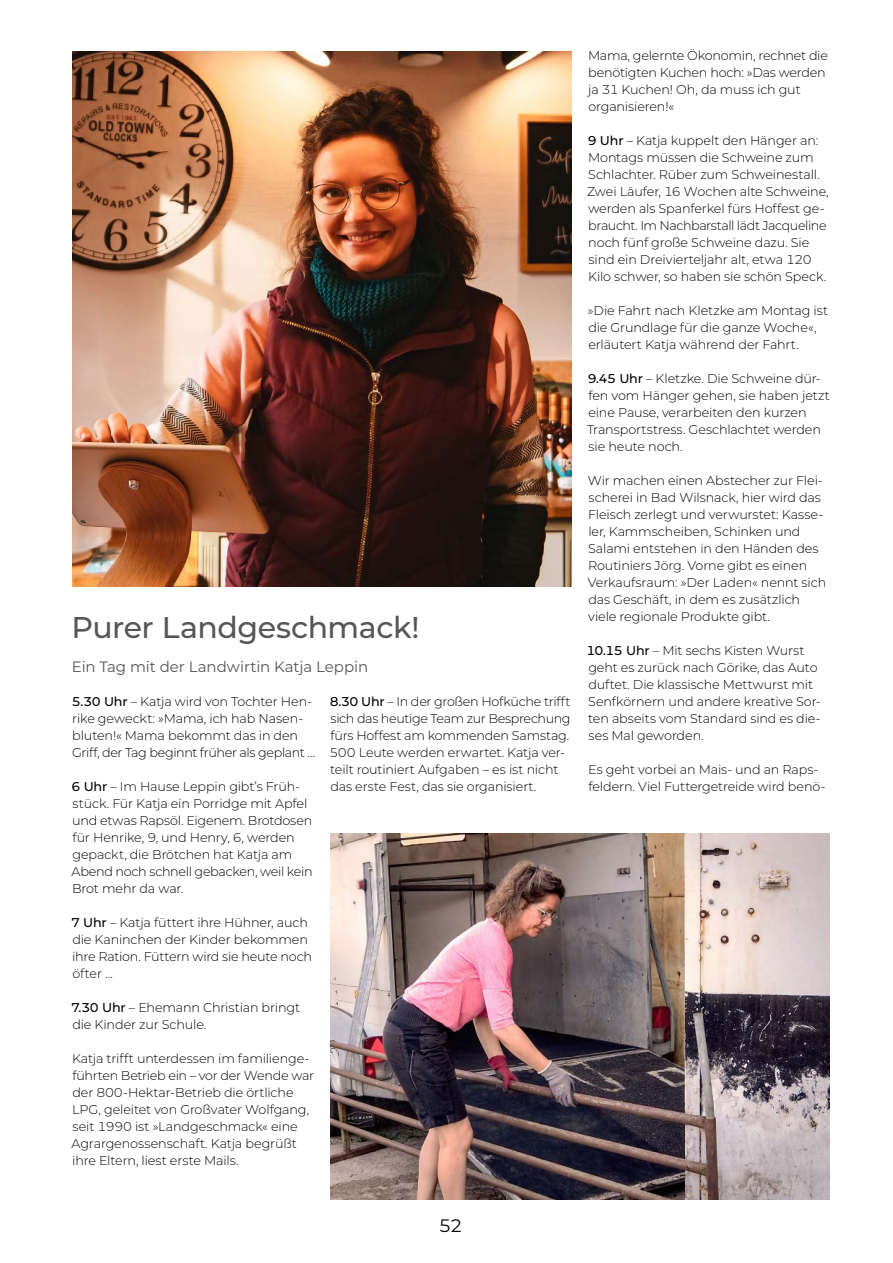
<style>
.page{position:relative;width:893px;height:1263px;background:#fff}
.page>*{position:absolute;margin:0;border:0;box-sizing:border-box;transform-origin:0 0}
.t1{font:500 30px "Montserrat";letter-spacing:-.015em;color:#565655}
.t2{font:18px "Montserrat";color:#000}
.t3{font:15px "Montserrat";letter-spacing:-.005em;color:#565655}
.t4{font:300 12.75px/17px "Montserrat";letter-spacing:-.01em;color:#000}
.s1{font-weight:500}
</style>
<div class="page">
<img style="left:72px;top:51px;width:499px;height:536px">
<img style="left:330px;top:833px;width:499px;height:366px">
<h1 class="t1" style="left:72px;top:606px;width:349px">Purer Landgeschmack!</h1>
<p class="t3" style="left:72px;top:656px;width:298px">Ein Tag mit der Landwirtin Katja Leppin</p>
<p class="t4" style="left:72px;top:692px;width:245px"><span class="s1">5.30 Uhr</span> – Katja wird von Tochter Hen&shy;rike geweckt: »Mama, ich hab Nasen&shy;bluten!« Mama bekommt das in den Griff, der Tag beginnt früher als geplant …</p>
<p class="t4" style="left:72px;top:777px;width:243px"><span class="s1">6 Uhr</span> – Im Hause Leppin gibt’s Früh&shy;stück. Für Katja ein Porridge mit Apfel und etwas Rapsöl. Eigenem. Brotdosen für Henrike, 9, und Henry, 6, werden gepackt, die Brötchen hat Katja am Abend noch schnell gebacken, weil kein Brot mehr da war.</p>
<p class="t4" style="left:71px;top:914px;width:243px"><span class="s1">7 Uhr</span> – Katja füttert ihre Hühner, auch die Kaninchen der Kinder bekommen ihre Ration. Füttern wird sie heute noch öfter …</p>
<p class="t4" style="left:71px;top:999px;width:231px"><span class="s1">7.30 Uhr</span> – Ehemann Christian bringt die Kinder zur Schule.</p>
<p class="t4" style="left:72px;top:1050px;width:244px">Katja trifft unterdessen im familienge&shy;führten Betrieb ein – vor der Wende war der 800-Hektar-Betrieb die örtliche LPG, geleitet von Großvater Wolfgang, seit 1990 ist »Landgeschmack« eine Agrargenossenschaft. Katja begrüßt ihre Eltern, liest erste Mails.</p>
<p class="t4" style="left:329px;top:692px;width:243px"><span class="s1">8.30 Uhr</span> – In der großen Hofküche trifft sich das heutige Team zur Besprechung fürs Hoffest am kommenden Samstag.<br>500 Leute werden erwartet. Katja ver&shy;teilt routiniert Aufgaben – es ist nicht das erste Fest, das sie organisiert.</p>
<p class="t4" style="left:588px;top:46px;width:241px">Mama, gelernte Ökonomin, rechnet die benötigten Kuchen hoch: »Das werden ja 31 Kuchen! Oh, da muss ich gut organisieren!«</p>
<p class="t4" style="left:587px;top:131px;width:243px"><span class="s1">9 Uhr</span> – Katja kuppelt den Hänger an:<br>Montags müssen die Schweine zum Schlachter. Rüber zum Schweinestall.<br>Zwei Läufer, 16 Wochen alte Schweine, werden als Spanferkel fürs Hoffest ge&shy;braucht. Im Nachbarstall lädt Jacqueline noch fünf große Schweine dazu. Sie sind ein Dreivierteljahr alt, etwa 120<br>Kilo schwer, so haben sie schön Speck.</p>
<p class="t4" style="left:588px;top:301px;width:242px">»Die Fahrt nach Kletzke am Montag ist die Grundlage für die ganze Woche«, erläutert Katja während der Fahrt.</p>
<p class="t4" style="left:587px;top:369px;width:244px"><span class="s1">9.45 Uhr</span> – Kletzke. Die Schweine dür&shy;fen vom Hänger gehen, sie haben jetzt eine Pause, verarbeiten den kurzen<br>Transportstress. Geschlachtet werden sie heute noch.</p>
<p class="t4" style="left:588px;top:471px;width:240px">Wir machen einen Abstecher zur Flei&shy;scherei in Bad Wilsnack, hier wird das Fleisch zerlegt und verwurstet: Kasse&shy;ler, Kammscheiben, Schinken und Salami entstehen in den Händen des Routiniers Jörg. Vorne gibt es einen Verkaufsraum: »Der Laden« nennt sich das Geschäft, in dem es zusätzlich viele regionale Produkte gibt.</p>
<p class="t4" style="left:586px;top:641px;width:236px"><span class="s1">10.15 Uhr</span> – Mit sechs Kisten Wurst geht es zurück nach Görike, das Auto duftet. Die klassische Mettwurst mit Senfkörnern und andere kreative Sor&shy;ten abseits vom Standard sind es die&shy;ses Mal geworden.</p>
<p class="t4" style="left:588px;top:760px;width:239px">Es geht vorbei an Mais- und an Raps&shy;feldern. Viel Futtergetreide wird benö-</p>
<h2 class="t2" style="left:439px;top:1213px;width:26px">52</h2>
</div>
